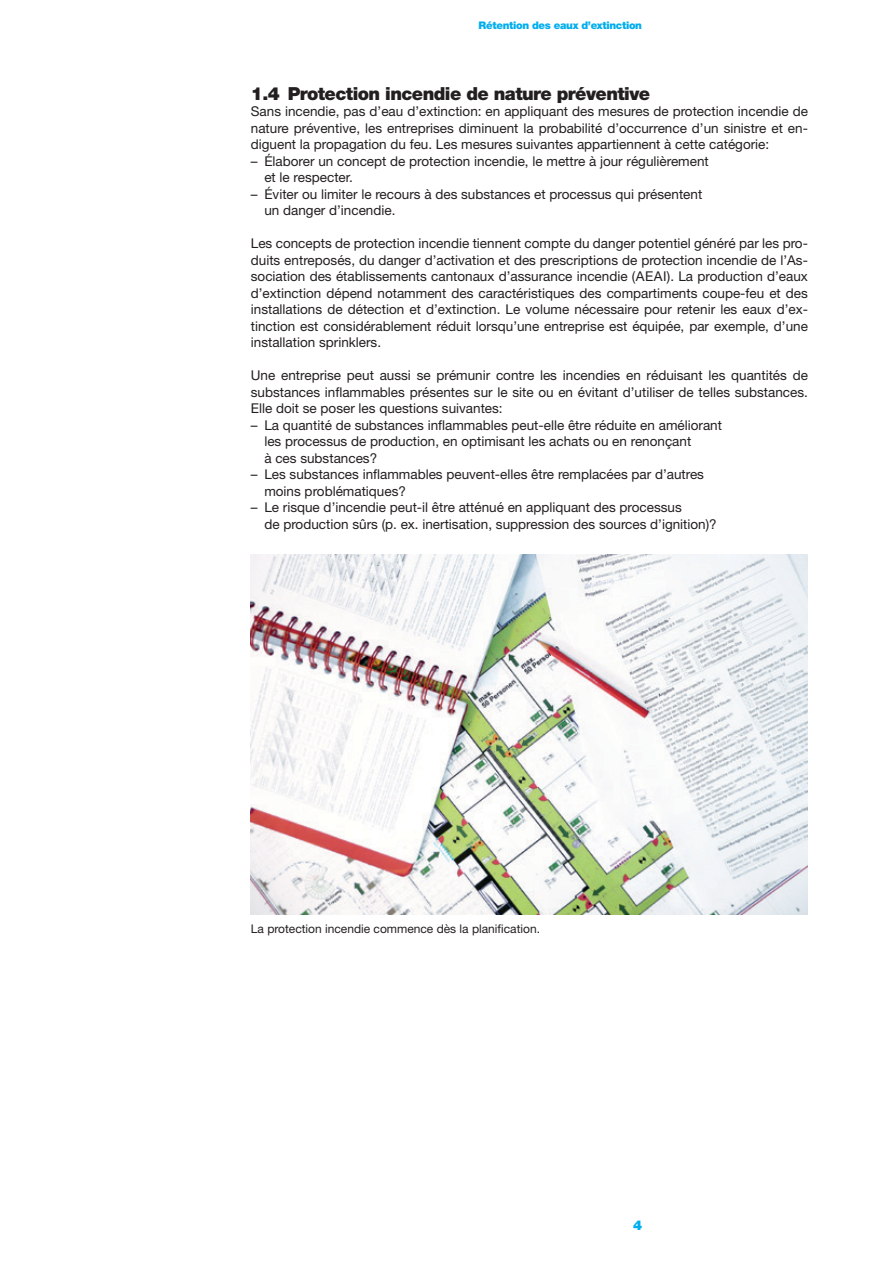
<style>
.page{position:relative;width:893px;height:1263px;background:#fff}
.page>*{position:absolute;margin:0;border:0;box-sizing:border-box;transform-origin:0 0}
.t1{font:900 18px "Helvetica Neue";letter-spacing:-.03em;color:#231f20}
.t2{font:13.5px/16.5px "Helvetica Neue";color:#231f20}
.t3{font:900 13.5px "Helvetica Neue";color:#00aeef}
.t4{font:12px "Helvetica Neue";color:#231f20}
.t5{font:900 10.5px "Helvetica Neue";letter-spacing:-.03em;color:#00aeef}
</style>
<div class="page">
<img style="left:251px;top:555px;width:557px;height:360px">
<p class="t5" style="left:479px;top:19px;width:165px">Rétention des eaux d’extinction</p>
<h1 class="t1" style="left:251px;top:82px;width:401px">1.4 Protection incendie de nature préventive</h1>
<p class="t2" style="left:251px;top:103px;width:559px;text-align:justify">Sans incendie, pas d’eau d’extinction: en appliquant des mesures de protection incendie de nature préventive, les entreprises diminuent la probabilité d’occurrence d’un sinistre et en&shy;diguent la propagation du feu. Les mesures suivantes appartiennent à cette catégorie:</p>
<p class="t2" style="left:264px;top:152px;width:446px;text-indent:-14px">– Élaborer un concept de protection incendie, le mettre à jour régulièrement et le respecter.</p>
<p class="t2" style="left:264px;top:185px;width:439px;text-indent:-14px">– Éviter ou limiter le recours à des substances et processus qui présentent un danger d’incendie.</p>
<p class="t2" style="left:251px;top:235px;width:559px;text-align:justify">Les concepts de protection incendie tiennent compte du danger potentiel généré par les pro&shy;duits entreposés, du danger d’activation et des prescriptions de protection incendie de l’As&shy;sociation des établissements cantonaux d’assurance incendie (AEAI). La production d’eaux d’extinction dépend notamment des caractéristiques des compartiments coupe-feu et des installations de détection et d’extinction. Le volume nécessaire pour retenir les eaux d’ex&shy;tinction est considérablement réduit lorsqu’une entreprise est équipée, par exemple, d’une installation sprinklers.</p>
<p class="t2" style="left:251px;top:367px;width:559px;text-align:justify">Une entreprise peut aussi se prémunir contre les incendies en réduisant les quantités de substances inflammables présentes sur le site ou en évitant d’utiliser de telles substances.<br>Elle doit se poser les questions suivantes:</p>
<p class="t2" style="left:264px;top:416px;width:459px;text-indent:-14px">– La quantité de substances inflammables peut-elle être réduite en améliorant les processus de production, en optimisant les achats ou en renonçant<br>à ces substances?</p>
<p class="t2" style="left:264px;top:466px;width:441px;text-indent:-14px">– Les substances inflammables peuvent-elles être remplacées par d’autres moins problématiques?</p>
<p class="t2" style="left:264px;top:499px;width:454px;text-indent:-14px">– Le risque d’incendie peut-il être atténué en appliquant des processus<br>de production sûrs (p. ex. inertisation, suppression des sources d’ignition)?</p>
<p class="t4" style="left:251px;top:921px;width:291px">La protection incendie commence dès la planification.</p>
<p class="t3" style="left:633px;top:1217px;width:11px">4</p>
</div>
